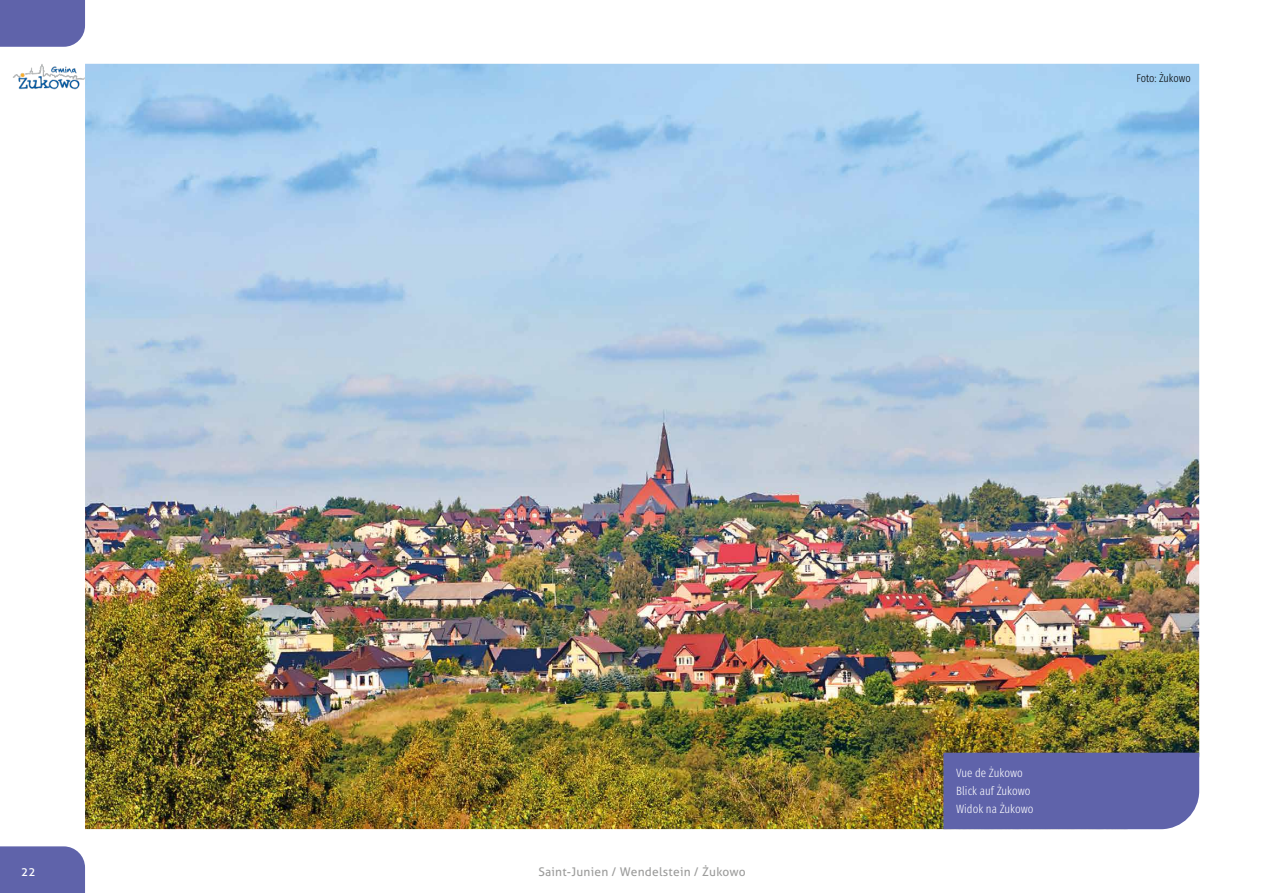
<style>
.page{position:relative;width:1263px;height:893px;background:#fff}
.page>*{position:absolute;margin:0;border:0;box-sizing:border-box;transform-origin:0 0}
.t1{font:300 12px/18px "Fira Sans Compressed";color:#fff}
.t2{font:12px "Aller";letter-spacing:.02em;color:#9d9d9c}
.t3{font:12px "Aller";color:#fff}
.t4{font:300 11.25px "Fira Sans Compressed";color:#000}
</style>
<div class="page">
<div style="left:0;top:846px;width:85px;height:47px;background:#5f63aa"></div>
<div style="left:0;top:0;width:85px;height:47px;background:#5f63aa"></div>
<img style="left:12px;top:63px;width:80px;height:27px">
<img style="left:85px;top:64px;width:1114px;height:765px">
<div style="left:943px;top:753px;width:256px;height:76px;background:#5f63aa"></div>
<p class="t4" style="left:1137px;top:70px;width:56px">Foto: Żukowo</p>
<p class="t3" style="left:21px;top:865px;width:16px">22</p>
<p class="t2" style="left:538px;top:865px;width:209px">Saint-Junien / Wendelstein / Żukowo</p>
<p class="t1" style="left:956px;top:763px;width:79px">Vue de Żukowo<br>Blick auf Żukowo<br>Widok na Żukowo</p>
</div>
